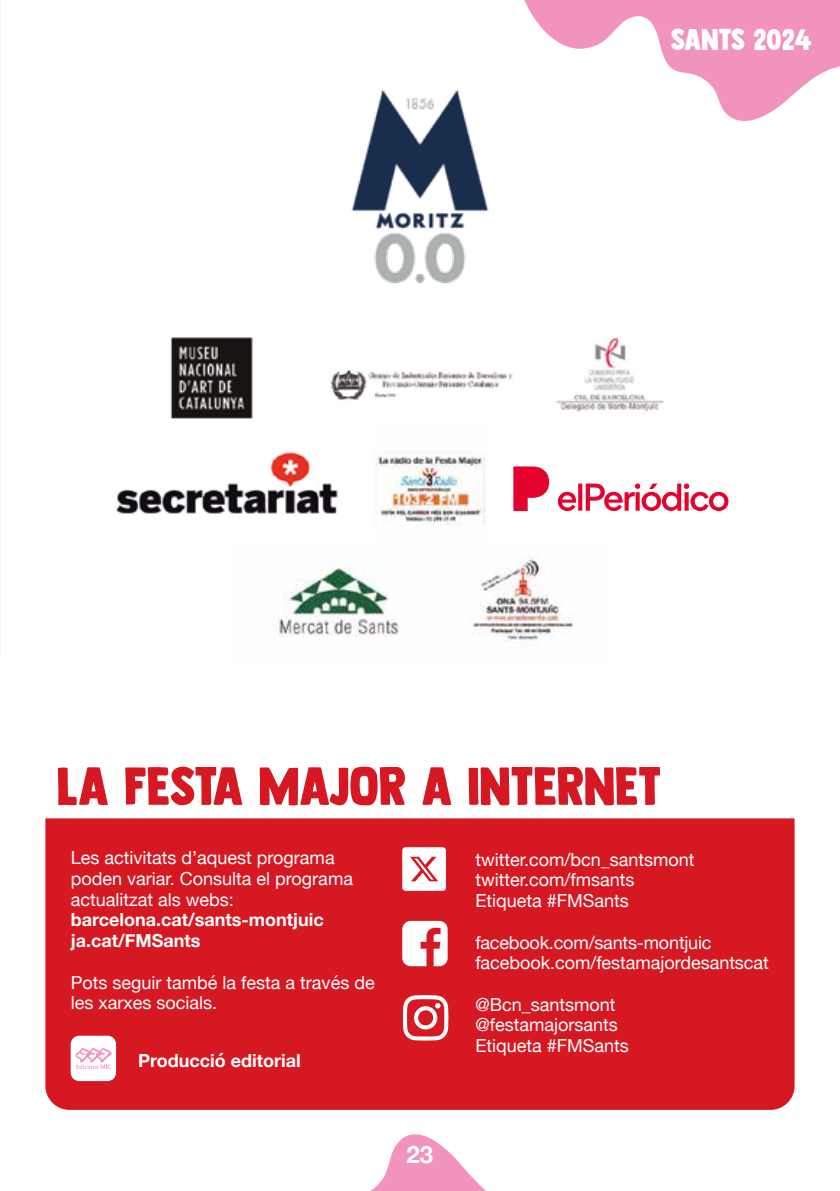
<style>
.page{position:relative;width:840px;height:1191px;background:#fff}
.page>*{position:absolute;margin:0;border:0;box-sizing:border-box;transform-origin:0 0}
.t1{font:54px "DK Longreach";color:#d61822}
.t2{font:30px "DK Longreach";color:#fff}
.t3{font:700 24px "Helvetica Neue";color:#fff}
.t4{font:18px/20.6px "Helvetica Neue";color:#fff}
.t5{font:700 18px/20.6px "Helvetica Neue";color:#fff}
.s1{font-family:"Amaranth";font-weight:700;font-size:32px}
</style>
<div class="page">
<svg style="left:370px;top:1134px;width:116px;height:57px"></svg>
<svg style="left:524px;top:0;width:315px;height:121px;fill:#f193bd"></svg>
<div style="left:45px;top:818px;width:749px;height:291px;background:#d61822"></div>
<img style="left:170px;top:337px;width:494px;height:82px">
<img style="left:277px;top:556px;width:296px;height:86px">
<img style="left:373px;top:456px;width:113px;height:69px">
<img style="left:116px;top:452px;width:222px;height:62px">
<svg style="left:71px;top:1035px;width:45px;height:46px"></svg>
<svg style="left:557px;top:483px;width:171px;height:28px"></svg>
<svg style="left:513px;top:466px;width:36px;height:45px"></svg>
<svg style="left:402px;top:921px;width:45px;height:45px"></svg>
<svg style="left:402px;top:995px;width:46px;height:45px"></svg>
<div style="left:402px;top:847px;width:43px;height:44px;background:#fff;border-radius:3px"></div>
<svg style="left:410px;top:856px;width:28px;height:25px"></svg>
<img style="left:351px;top:83px;width:200px;height:201px">
<h2 class="t2" style="left:670px;top:22px;width:142px">SANTS 202<span class="s1">4</span></h2>
<h1 class="t1" style="left:57px;top:754px;width:605px">LA FESTA MAJOR A INTERNET</h1>
<p class="t4" style="left:71px;top:848px;width:284px">Les activitats d’aquest programa poden variar. Consulta el programa actualitzat als webs:</p>
<p class="t5" style="left:71px;top:910px;width:254px">barcelona.cat/sants-montjuic ja.cat/FMSants</p>
<p class="t4" style="left:71px;top:973px;width:305px">Pots seguir també la festa a través de les xarxes socials.</p>
<p class="t5" style="left:138px;top:1051px;width:164px">Producció editorial</p>
<h3 class="t3" style="left:406px;top:1135px;width:28px">23</h3>
<p class="t4" style="left:475px;top:850px;width:221px">twitter.com/bcn_santsmont twitter.com/fmsants<br>Etiqueta #FMSants</p>
<p class="t4" style="left:475px;top:932px;width:295px">facebook.com/sants-montjuic facebook.com/festamajordesantscat</p>
<p class="t4" style="left:475px;top:995px;width:155px">@Bcn_santsmont @festamajorsants<br>Etiqueta #FMSants</p>
</div>
